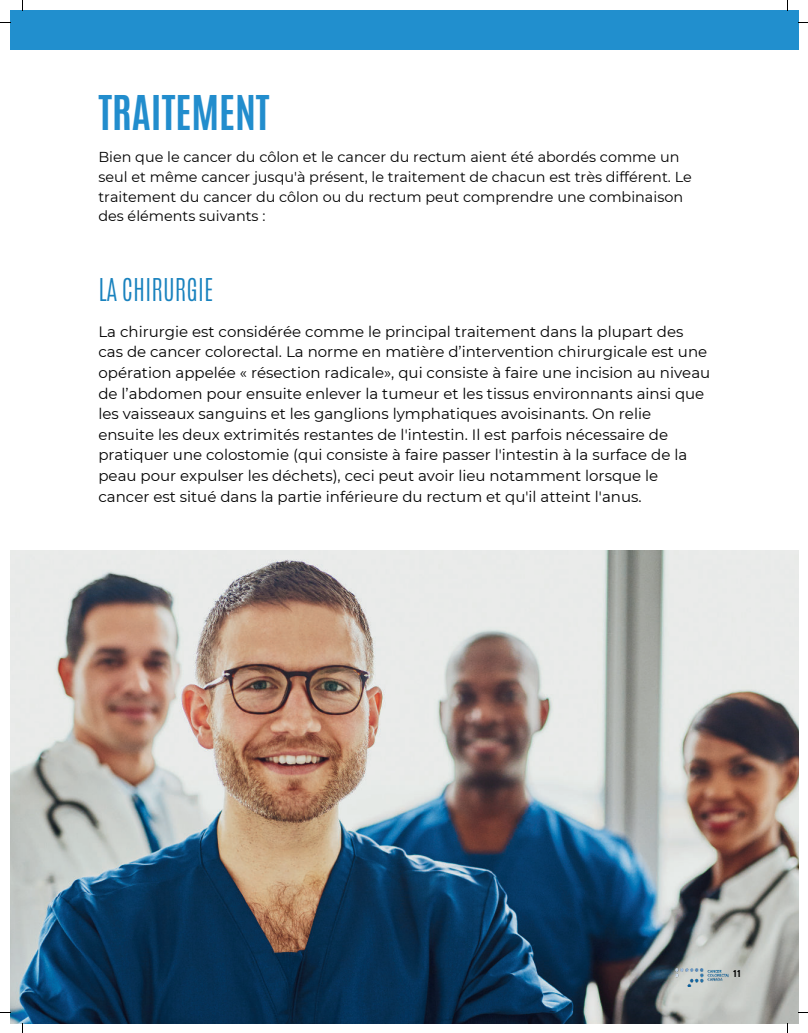
<style>
.page{position:relative;width:808px;height:1033px;background:#fff}
.page>*{position:absolute;margin:0;border:0;box-sizing:border-box;transform-origin:0 0}
.t1{font:700 40px "Antonio";color:#228dcd}
.t2{font:300 26.25px "Antonio";color:#1982be}
.t3{font:15px/20.6px "Montserrat";color:#000}
.t4{font:14.38px/19.8px "Montserrat";color:#000}
.t5{font:700 10px "Brandon Text";color:#000}
</style>
<div class="page">
<img style="left:10px;top:550px;width:788px;height:473px">
<div style="left:10px;top:10px;width:788px;height:40px;background:#218fce"></div>
<img style="left:672px;top:968px;width:56px;height:18px">
<h1 class="t1" style="left:98px;top:83px;width:173px">TRAITEMENT</h1>
<p class="t4" style="left:98px;top:147px;width:595px">Bien que le cancer du côlon et le cancer du rectum aient été abordés comme un seul et même cancer jusqu'à présent, le traitement de chacun est très différent. Le traitement du cancer du côlon ou du rectum peut comprendre une combinaison des éléments suivants :</p>
<h2 class="t2" style="left:98px;top:271px;width:116px">LA CHIRURGIE</h2>
<p class="t3" style="left:98px;top:320px;width:613px">La chirurgie est considérée comme le principal traitement dans la plupart des cas de cancer colorectal. La norme en matière d’intervention chirurgicale est une opération appelée « résection radicale», qui consiste à faire une incision au niveau de l’abdomen pour ensuite enlever la tumeur et les tissus environnants ainsi que les vaisseaux sanguins et les ganglions lymphatiques avoisinants. On relie ensuite les deux extrimités restantes de l'intestin. Il est parfois nécessaire de pratiquer une colostomie (qui consiste à faire passer l'intestin à la surface de la peau pour expulser les déchets), ceci peut avoir lieu notamment lorsque le cancer est situé dans la partie inférieure du rectum et qu'il atteint l'anus.</p>
<p class="t5" style="left:733px;top:966px;width:9px">11</p>
</div>
